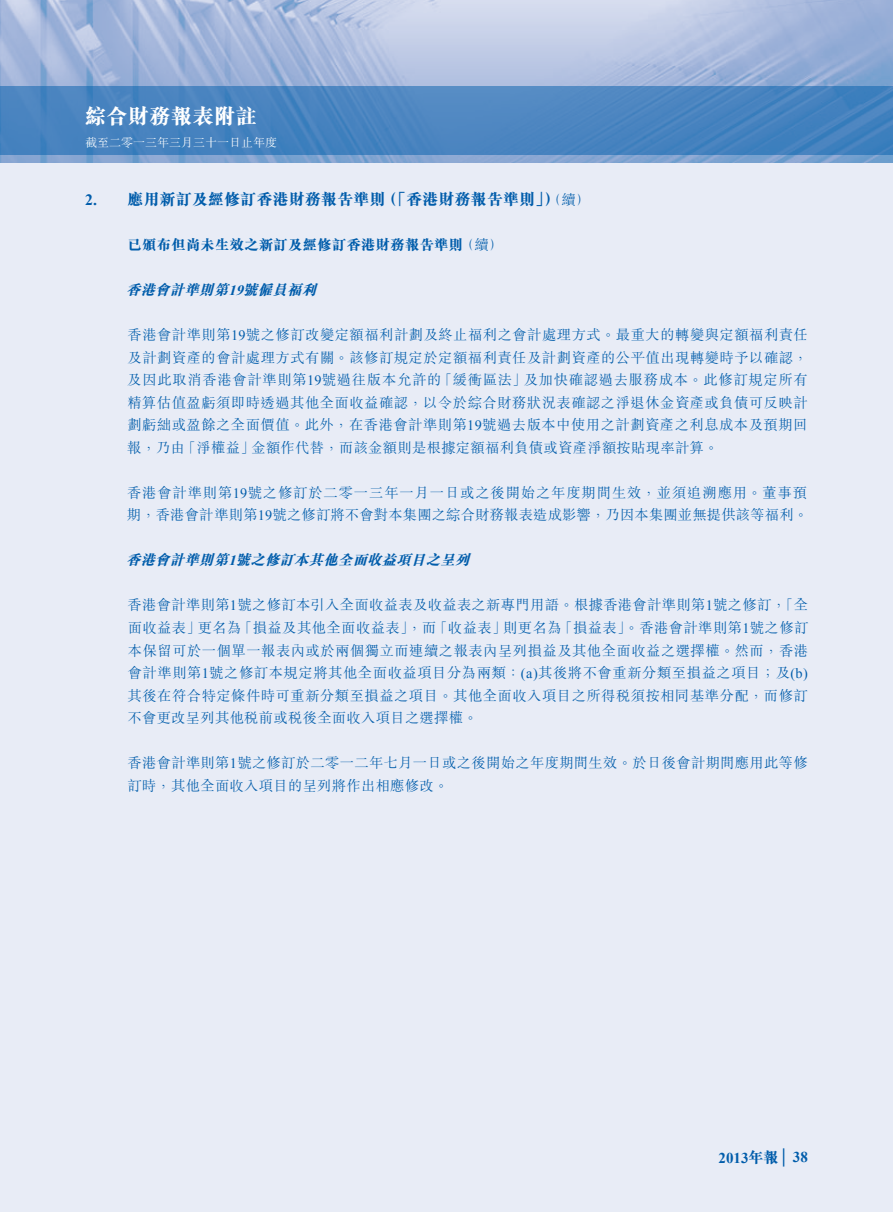
<style>
.page{position:relative;width:893px;height:1212px;background:#e8ecf6}
.page>*{position:absolute;margin:0;border:0;box-sizing:border-box;transform-origin:0 0}
.t1{font:800 21px "M Sung HK";letter-spacing:.025em;color:#fff}
.t2{font:800 15.75px "M Sung HK";letter-spacing:.025em;color:#015dab}
.t3{font:700 15px "Times New Roman";color:#015dab}
.t4{font:300 14.25px/22.5px "M Sung HK";letter-spacing:.025em;color:#015dab;text-align:justify}
.t5{font:300 14.25px/22.5px "M Sung HK";letter-spacing:.065em;color:#015dab}
.t6{font:italic 800 14.25px "M Sung HK";color:#015dab}
.t7{font:800 14.25px "M Sung HK";letter-spacing:.025em;color:#015dab}
.t8{font:300 12px "M Sung HK";color:#fff}
.s1{font-family:"Times New Roman";font-weight:700}
.s2{font-weight:300;font-size:14.25px}
.s3{font-weight:300}
.s4{font-family:"Times New Roman";font-weight:400}
.s5{font-family:"M Sung HK";font-weight:800}
</style>
<div class="page">
<img style="left:0;top:0;width:893px;height:162px">
<svg style="left:0;top:87px;width:893px;height:68px;background:#4883bf"></svg>
<h1 class="t1" style="left:85px;top:101px;width:173px">綜合財務報表附註</h1>
<p class="t8" style="left:85px;top:134px;width:193px">截至二零一三年三月三十一日止年度</p>
<p class="t2" style="left:85px;top:189px;width:507px"><span class="s1">2.</span> 應用新訂及經修訂香港財務報告準則（「香港財務報告準則」）<span class="s2">（續）</span></p>
<p class="t7" style="left:128px;top:235px;width:377px">已頒布但尚未生效之新訂及經修訂香港財務報告準則<span class="s3">（續）</span></p>
<p class="t6" style="left:126px;top:280px;width:196px">香港會計準則第<span class="s1">19</span>號僱員福利</p>
<p class="t4" style="left:127px;top:323px;width:682px">香港會計準則第<span class="s4">19</span>號之修訂改變定額福利計劃及終止福利之會計處理方式。最重大的轉變與定額福利責任及計劃資產的會計處理方式有關。該修訂規定於定額福利責任及計劃資產的公平值出現轉變時予以確認，及因此取消香港會計準則第<span class="s4">19</span>號過往版本允許的「緩衝區法」及加快確認過去服務成本。此修訂規定所有精算估值盈虧須即時透過其他全面收益確認，以令於綜合財務狀況表確認之淨退休金資產或負債可反映計劃虧絀或盈餘之全面價值。此外，在香港會計準則第<span class="s4">19</span>號過去版本中使用之計劃資產之利息成本及預期回報，乃由「淨權益」金額作代替，而該金額則是根據定額福利負債或資產淨額按貼現率計算。</p>
<p class="t5" style="left:127px;top:481px;width:683px">香港會計準則第<span class="s4">19</span>號之修訂於二零一三年一月一日或之後開始之年度期間生效，並須追溯應用。董事預期，香港會計準則第<span class="s4">19</span>號之修訂將不會對本集團之綜合財務報表造成影響，乃因本集團並無提供該等福利。</p>
<p class="t6" style="left:126px;top:550px;width:350px">香港會計準則第<span class="s1">1</span>號之修訂本其他全面收益項目之呈列</p>
<p class="t4" style="left:127px;top:593px;width:682px">香港會計準則第<span class="s4">1</span>號之修訂本引入全面收益表及收益表之新專門用語。根據香港會計準則第<span class="s4">1</span>號之修訂，「全面收益表」更名為「損益及其他全面收益表」，而「收益表」則更名為「損益表」。香港會計準則第<span class="s4">1</span>號之修訂本保留可於一個單一報表內或於兩個獨立而連續之報表內呈列損益及其他全面收益之選擇權。然而，香港會計準則第<span class="s4">1</span>號之修訂本規定將其他全面收益項目分為兩類：<span class="s4">(a)</span>其後將不會重新分類至損益之項目；及<span class="s4">(b)</span>其後在符合特定條件時可重新分類至損益之項目。其他全面收入項目之所得稅須按相同基準分配，而修訂不會更改呈列其他稅前或稅後全面收入項目之選擇權。</p>
<p class="t4" style="left:127px;top:751px;width:682px">香港會計準則第<span class="s4">1</span>號之修訂於二零一二年七月一日或之後開始之年度期間生效。於日後會計期間應用此等修訂時，其他全面收入項目的呈列將作出相應修改。</p>
<p class="t3" style="left:719px;top:1147px;width:91px">2013<span class="s5">年報</span>│ 38</p>
</div>
